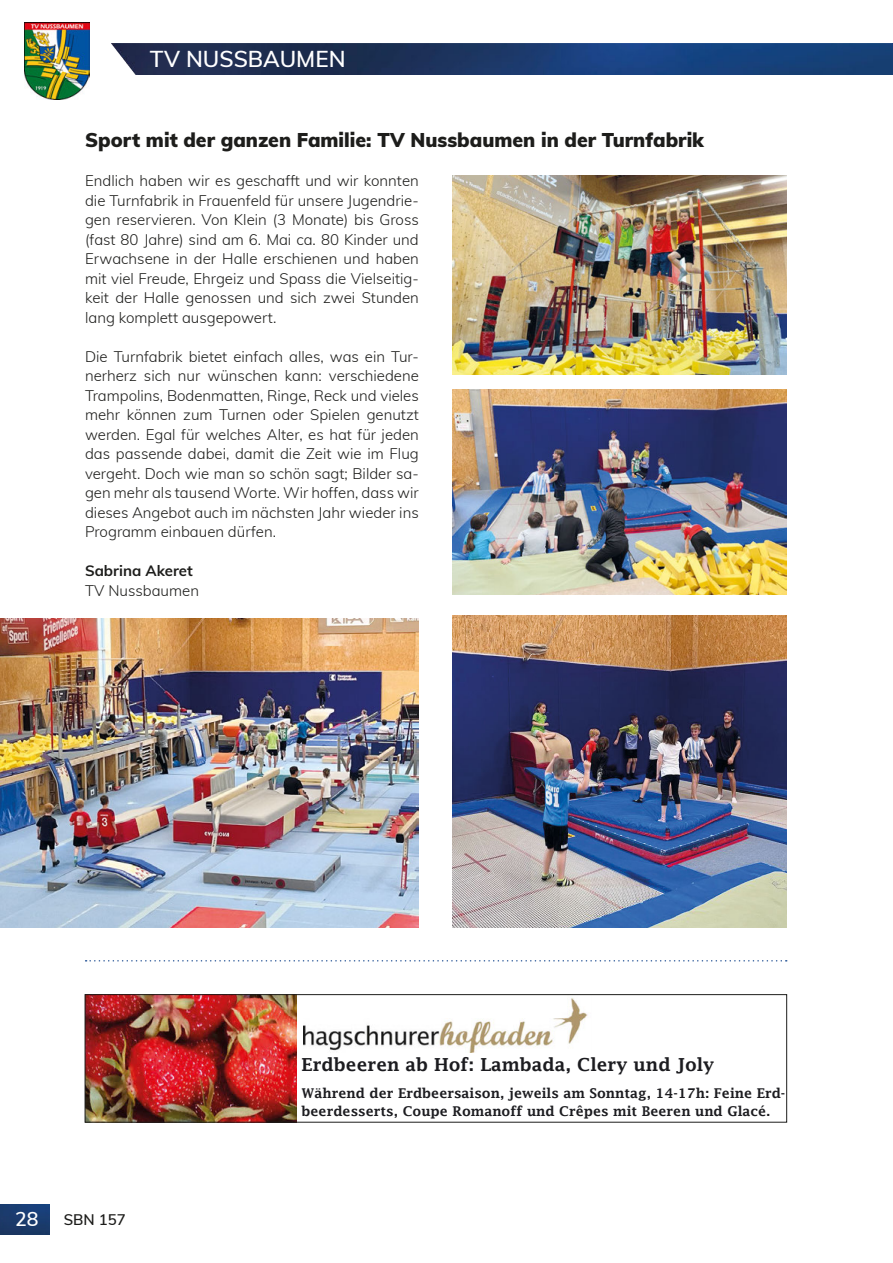
<style>
.page{position:relative;width:893px;height:1263px;background:#fff}
.page>*{position:absolute;margin:0;border:0;box-sizing:border-box;transform-origin:0 0}
.t1{font:600 22.5px "Muli";color:#fff}
.t2{font:900 19.5px "Muli";color:#1d1d1b}
.t3{font:600 19.5px "Muli";color:#fff}
.t4{font:600 18px "Lucida Fax";color:#1c1c20}
.t5{font:300 15px/19.5px "Muli";color:#1d1d1b;text-align:justify}
.t6{font:700 15px "Muli";color:#1d1d1b}
.t7{font:600 15px "Muli";color:#1d1d1b}
.t8{font:600 13.5px/18px "Lucida Fax";color:#1c1c20}
</style>
<div class="page">
<img style="left:112px;top:44px;width:781px;height:30px">
<img style="left:0;top:1205px;width:50px;height:30px">
<img style="left:24px;top:23px;width:65px;height:76px">
<img style="left:0;top:618px;width:418px;height:309px">
<img style="left:453px;top:175px;width:334px;height:200px">
<img style="left:453px;top:389px;width:334px;height:206px">
<img style="left:453px;top:615px;width:334px;height:312px">
<img style="left:303px;top:998px;width:285px;height:54px">
<img style="left:87px;top:996px;width:209px;height:124px">
<div style="left:85px;top:994px;width:702px;height:128px;border:1px solid #1d1d1b"></div>
<svg style="left:86px;top:960px;width:701px;height:1px"></svg>
<h1 class="t1" style="left:150px;top:42px;width:197px">TV NUSSBAUMEN</h1>
<h2 class="t2" style="left:85px;top:126px;width:620px">Sport mit der ganzen Familie: TV Nussbaumen in der Turnfabrik</h2>
<p class="t5" style="left:85px;top:170px;width:335px">Endlich haben wir es geschafft und wir konnten die Turnfabrik in Frauenfeld für unsere Jugendrie&shy;gen reservieren. Von Klein (3 Monate) bis Gross (fast 80 Jahre) sind am 6. Mai ca. 80 Kinder und Erwachsene in der Halle erschienen und haben mit viel Freude, Ehrgeiz und Spass die Vielseitig&shy;keit der Halle genossen und sich zwei Stunden lang komplett ausgepowert.</p>
<p class="t5" style="left:85px;top:346px;width:335px">Die Turnfabrik bietet einfach alles, was ein Tur&shy;nerherz sich nur wünschen kann: verschiedene Trampolins, Bodenmatten, Ringe, Reck und vieles mehr können zum Turnen oder Spielen genutzt werden. Egal für welches Alter, es hat für jeden das passende dabei, damit die Zeit wie im Flug vergeht. Doch wie man so schön sagt; Bilder sa&shy;gen mehr als tausend Worte. Wir hoffen, dass wir dieses Angebot auch im nächsten Jahr wieder ins Programm einbauen dürfen.</p>
<p class="t6" style="left:85px;top:560px;width:109px">Sabrina Akeret</p>
<p class="t5" style="left:85px;top:580px;width:115px">TV Nussbaumen</p>
<h2 class="t3" style="left:15px;top:1205px;width:25px">28</h2>
<p class="t7" style="left:64px;top:1209px;width:64px">SBN 157</p>
<p class="t4" style="left:302px;top:1054px;width:414px">Erdbeeren ab Hof: Lambada, Clery und Joly</p>
<p class="t8" style="left:302px;top:1084px;width:485px">Während der Erdbeersaison, jeweils am Sonntag, 14-17h: Feine Erd&shy;beerdesserts, Coupe Romanoff und Crêpes mit Beeren und Glacé.</p>
</div>
